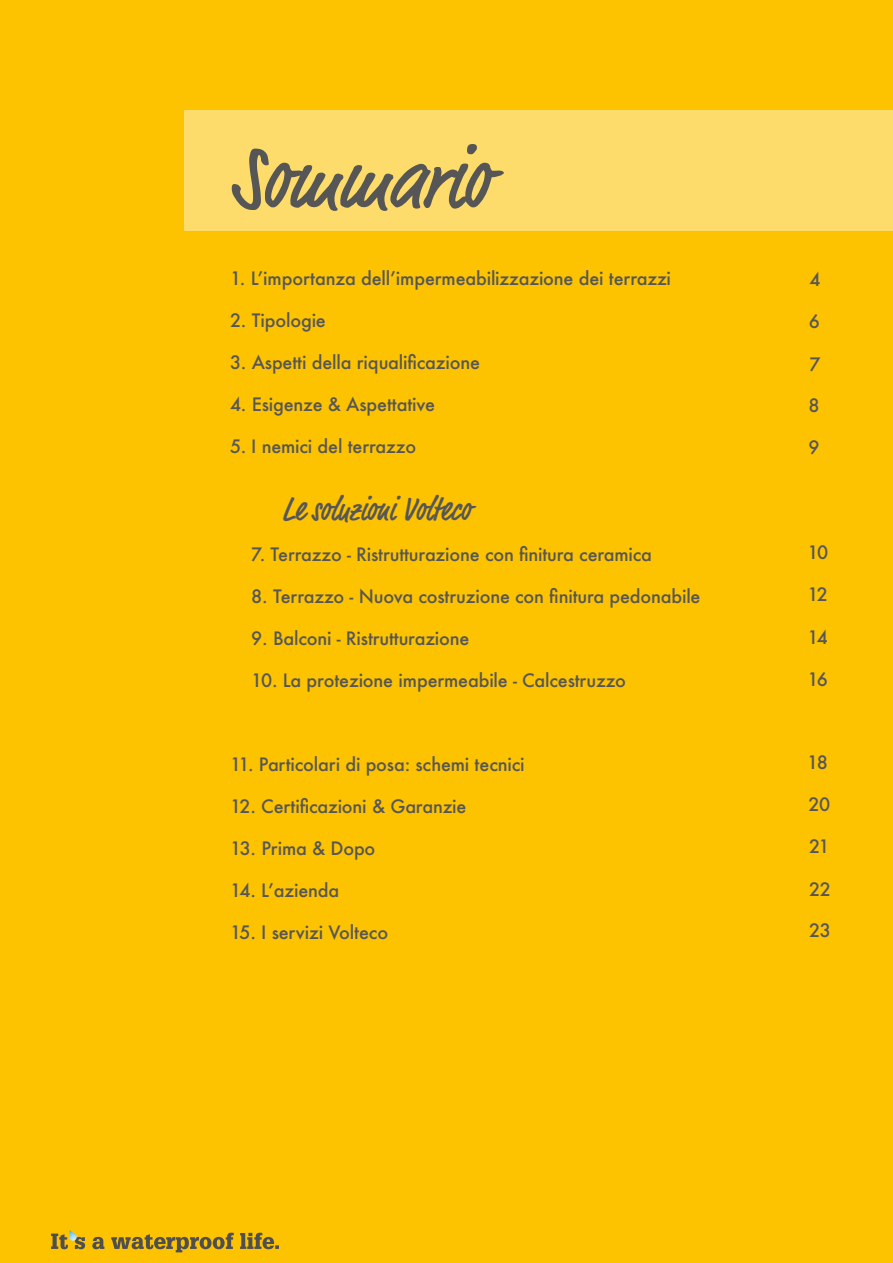
<style>
.page{position:relative;width:893px;height:1263px;background:#fdc300}
.page>*{position:absolute;margin:0;border:0;box-sizing:border-box;transform-origin:0 0}
.t1{font:500 condensed 90px "Market";color:#565656}
.t2{font:500 condensed 34.5px "Market";color:#565656}
.t3{font:500 18px "Futura";letter-spacing:-.01em;color:#565656}
</style>
<div class="page">
<div style="left:184px;top:111px;width:709px;height:120px;background:#fddc6b"></div>
<svg style="left:51px;top:1230px;width:228px;height:22px"></svg>
<h1 class="t1" style="left:230px;top:125px;width:261px">Sommario</h1>
<p class="t3" style="left:230px;top:266px;width:443px">1. L’importanza dell’impermeabilizzazione dei terrazzi</p>
<p class="t3" style="left:230px;top:308px;width:97px">2. Tipologie</p>
<p class="t3" style="left:230px;top:350px;width:252px">3. Aspetti della riqualificazione</p>
<p class="t3" style="left:230px;top:392px;width:206px">4. Esigenze &amp; Aspettative</p>
<p class="t3" style="left:230px;top:434px;width:188px">5. I nemici del terrazzo</p>
<h2 class="t2" style="left:282px;top:488px;width:191px">Le soluzioni Volteco</h2>
<p class="t3" style="left:251px;top:542px;width:402px">7. Terrazzo - Ristrutturazione con finitura ceramica</p>
<p class="t3" style="left:251px;top:584px;width:451px">8. Terrazzo - Nuova costruzione con finitura pedonabile</p>
<p class="t3" style="left:251px;top:626px;width:220px">9. Balconi - Ristrutturazione</p>
<p class="t3" style="left:251px;top:668px;width:376px">10. La protezione impermeabile - Calcestruzzo</p>
<p class="t3" style="left:230px;top:752px;width:296px">11. Particolari di posa: schemi tecnici</p>
<p class="t3" style="left:230px;top:794px;width:238px">12. Certificazioni &amp; Garanzie</p>
<p class="t3" style="left:230px;top:836px;width:147px">13. Prima &amp; Dopo</p>
<p class="t3" style="left:230px;top:878px;width:111px">14. L’azienda</p>
<p class="t3" style="left:230px;top:920px;width:160px">15. I servizi Volteco</p>
<p class="t3" style="left:810px;top:267px;width:13px">4</p>
<p class="t3" style="left:809px;top:309px;width:13px">6</p>
<p class="t3" style="left:809px;top:352px;width:13px">7</p>
<p class="t3" style="left:808px;top:393px;width:13px">8</p>
<p class="t3" style="left:809px;top:435px;width:13px">9</p>
<p class="t3" style="left:807px;top:540px;width:22px">10</p>
<p class="t3" style="left:807px;top:582px;width:22px">12</p>
<p class="t3" style="left:807px;top:625px;width:22px">14</p>
<p class="t3" style="left:807px;top:667px;width:22px">16</p>
<p class="t3" style="left:807px;top:750px;width:22px">18</p>
<p class="t3" style="left:808px;top:792px;width:24px">20</p>
<p class="t3" style="left:809px;top:834px;width:22px">21</p>
<p class="t3" style="left:809px;top:877px;width:24px">22</p>
<p class="t3" style="left:809px;top:918px;width:24px">23</p>
</div>
